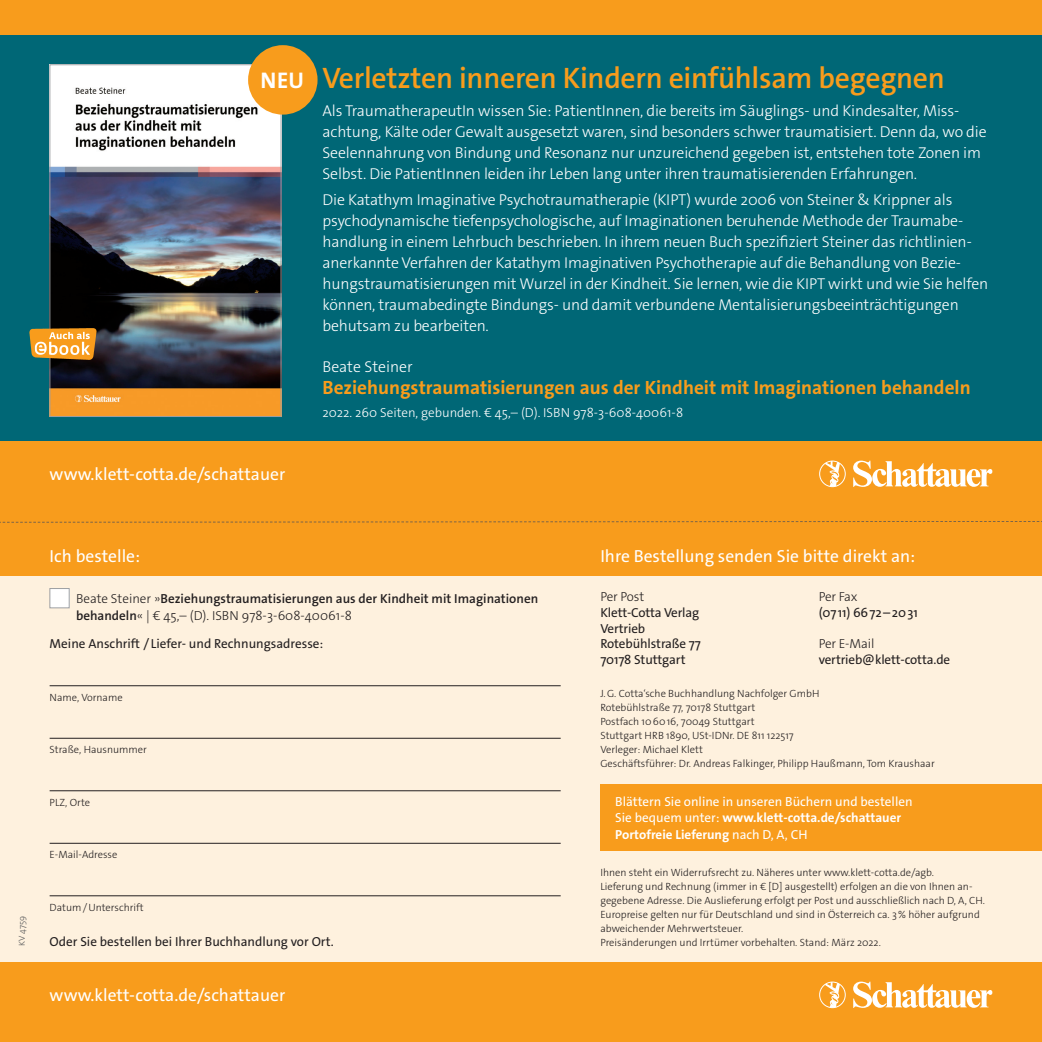
<style>
.page{position:relative;width:1042px;height:1042px;background:#fff}
.page>*{position:absolute;margin:0;border:0;box-sizing:border-box;transform-origin:0 0}
.t1{font:600 29.75px "The Sans Os F";letter-spacing:-.01em;color:#f89c1c}
.t2{font:700 22.75px "The Sans Os F";color:#fff}
.t3{font:700 19.25px "The Sans Os F";color:#f89c1c}
.t4{font:17.5px "The Sans Os F";color:#fff}
.t5{font:300 15.75px/21px "The Sans Os F";letter-spacing:-.01em;color:#fff}
.t6{font:13.12px/15.8px "The Sans Os F";letter-spacing:-.01em;color:#231f20}
.t7{font:13.12px/16.6px "The Sans Os F";color:#fff}
.t8{font:600 13.12px/17.5px "The Sans Os F";color:#231f20}
.t9{font:300 13.12px "The Sans Os F";color:#fff}
.t10{font:300 13.12px "The Sans Os F";letter-spacing:-.01em;color:#231f20}
.t11{font:300 10.5px/14px "The Sans Os F";color:#231f20}
.t12{font:300 8.75px "The Sans Os F";letter-spacing:-.01em;color:#57585a}
.s1{font-weight:300}
.s2{font-weight:700}
</style>
<div class="page">
<div style="left:0;top:0;width:1042px;height:521px;background:#006776"></div>
<div style="left:0;top:441px;width:1042px;height:80px;background:#f89c1c"></div>
<div style="left:819px;top:460px;width:26px;height:27px;border:1px solid #fff;border-radius:50%"></div>
<svg style="left:853px;top:461px;width:139px;height:26px"></svg>
<svg style="left:824px;top:461px;width:16px;height:26px"></svg>
<div style="left:0;top:0;width:1042px;height:35px;background:#f89c1c"></div>
<img style="left:52px;top:66px;width:227px;height:349px">
<div style="left:50px;top:64px;width:231px;height:353px;border:1px solid #9d9fa2"></div>
<img style="left:30px;top:329px;width:66px;height:31px">
<div style="left:248px;top:45px;width:69px;height:70px;background:#f89c1c;border-radius:50%"></div>
<div style="left:0;top:521px;width:1042px;height:521px;background:#fef1de"></div>
<div style="left:0;top:521px;width:1042px;height:54px;background:#f89c1c"></div>
<div style="left:0;top:962px;width:1042px;height:80px;background:#f89c1c"></div>
<div style="left:819px;top:981px;width:26px;height:27px;border:1px solid #fff;border-radius:50%"></div>
<svg style="left:853px;top:981px;width:139px;height:27px"></svg>
<svg style="left:824px;top:982px;width:16px;height:26px"></svg>
<hr style="left:50px;top:685px;width:511px;height:1px;background:#231f20">
<hr style="left:50px;top:738px;width:511px;height:1px;background:#231f20">
<hr style="left:50px;top:790px;width:511px;height:1px;background:#231f20">
<hr style="left:50px;top:843px;width:511px;height:1px;background:#231f20">
<hr style="left:50px;top:895px;width:511px;height:1px;background:#231f20">
<div style="left:50px;top:588px;width:19px;height:20px;background:#fff"></div>
<div style="left:50px;top:588px;width:19px;height:20px;border:1px solid #9d9fa2"></div>
<div style="left:600px;top:784px;width:442px;height:67px;background:#f89c1c"></div>
<svg style="left:0;top:521px;width:1042px;height:2px"></svg>
<h2 class="t2" style="left:260px;top:66px;width:45px">NEU</h2>
<p class="t4" style="left:50px;top:463px;width:237px">www.klett-cotta.de/schattauer</p>
<h1 class="t1" style="left:322px;top:59px;width:624px">Verletzten inneren Kindern einfühlsam begegnen</h1>
<p class="t5" style="left:322px;top:101px;width:665px">Als TraumatherapeutIn wissen Sie: PatientInnen, die bereits im Säuglings- und Kindesalter, Miss&shy;achtung, Kälte oder Gewalt ausgesetzt waren, sind besonders schwer traumatisiert. Denn da, wo die Seelennahrung von Bindung und Resonanz nur unzureichend gegeben ist, entstehen tote Zonen im Selbst. Die PatientInnen leiden ihr Leben lang unter ihren traumatisierenden Erfahrungen.</p>
<p class="t5" style="left:322px;top:189px;width:667px">Die Katathym Imaginative Psychotraumatherapie (KIPT) wurde 2006 von Steiner &amp; Krippner als psychodynamische tiefenpsychologische, auf Imaginationen beruhende Methode der Traumabe&shy;handlung in einem Lehrbuch beschrieben. In ihrem neuen Buch spezifiziert Steiner das richtlinien&shy;anerkannte Verfahren der Katathym Imaginativen Psychotherapie auf die Behandlung von Bezie&shy;hungstraumatisierungen mit Wurzel in der Kindheit. Sie lernen, wie die KIPT wirkt und wie Sie helfen können, traumabedingte Bindungs- und damit verbundene Mentalisierungsbeeinträchtigungen behutsam zu bearbeiten.</p>
<p class="t5" style="left:322px;top:356px;width:92px">Beate Steiner</p>
<p class="t3" style="left:322px;top:375px;width:650px">Beziehungstraumatisierungen aus der Kindheit mit Imaginationen behandeln</p>
<p class="t9" style="left:322px;top:404px;width:362px">2022. 260 Seiten, gebunden. € 45,– (D). ISBN 978-3-608-40061-8</p>
<p class="t12" style="left:16px;top:946px;width:31px;rotate:-90deg">KV 4759</p>
<p class="t4" style="left:50px;top:545px;width:92px">Ich bestelle:</p>
<p class="t4" style="left:600px;top:545px;width:316px">Ihre Bestellung senden Sie bitte direkt an:</p>
<p class="t8" style="left:76px;top:590px;width:464px"><span class="s1">Beate Steiner »</span>Beziehungstraumatisierungen aus der Kindheit mit Imaginationen behandeln<span class="s1">« | € 45,– (D). ISBN 978-3-608-40061-8</span></p>
<p class="t6" style="left:50px;top:636px;width:275px">Meine Anschrift / Liefer- und Rechnungsadresse:</p>
<p class="t10" style="left:600px;top:588px;width:45px">Per Post</p>
<p class="t6" style="left:600px;top:605px;width:102px">Klett-Cotta Verlag<br>Vertrieb<br>Rotebühlstraße 77<br>70178 Stuttgart</p>
<p class="t10" style="left:819px;top:588px;width:40px">Per Fax</p>
<p class="t6" style="left:819px;top:605px;width:101px">(0711) 6672–2031</p>
<p class="t10" style="left:819px;top:635px;width:57px">Per E-Mail</p>
<p class="t6" style="left:819px;top:652px;width:133px">vertrieb@klett-cotta.de</p>
<p class="t11" style="left:600px;top:687px;width:336px">J.G. Cotta‘sche Buchhandlung Nachfolger GmbH<br>Rotebühlstraße 77, 70178 Stuttgart<br>Postfach 106016, 70049 Stuttgart<br>Stuttgart HRB 1890, USt-IDNr. DE 811 122517<br>Verleger: Michael Klett<br>Geschäftsführer: Dr. Andreas Falkinger, Philipp Haußmann, Tom Kraushaar</p>
<p class="t11" style="left:50px;top:690px;width:74px">Name, Vorname</p>
<p class="t11" style="left:50px;top:743px;width:99px">Straße, Hausnummer</p>
<p class="t11" style="left:50px;top:795px;width:42px">PLZ, Orte</p>
<p class="t11" style="left:50px;top:848px;width:69px">E-Mail-Adresse</p>
<p class="t11" style="left:50px;top:900px;width:95px">Datum/Unterschrift</p>
<p class="t6" style="left:50px;top:934px;width:286px">Oder Sie bestellen bei Ihrer Buchhandlung vor Ort.</p>
<p class="t4" style="left:50px;top:984px;width:237px">www.klett-cotta.de/schattauer</p>
<p class="t7" style="left:615px;top:793px;width:299px">Blättern Sie online in unseren Büchern und bestellen<br>Sie bequem unter: <span class="s2">www.klett-cotta.de/schattauer<br>Portofreie Lieferung</span> nach D, A, CH</p>
<p class="t11" style="left:600px;top:865px;width:386px">Ihnen steht ein Widerrufsrecht zu. Näheres unter www.klett-cotta.de/agb.<br>Lieferung und Rechnung (immer in € [D] ausgestellt) erfolgen an die von Ihnen an&shy;gegebene Adresse. Die Auslieferung erfolgt per Post und ausschließlich nach D, A, CH.<br>Europreise gelten nur für Deutschland und sind in Österreich ca. 3% höher aufgrund abweichender Mehrwertsteuer.<br>Preisänderungen und Irrtümer vorbehalten. Stand: März 2022.</p>
</div>
